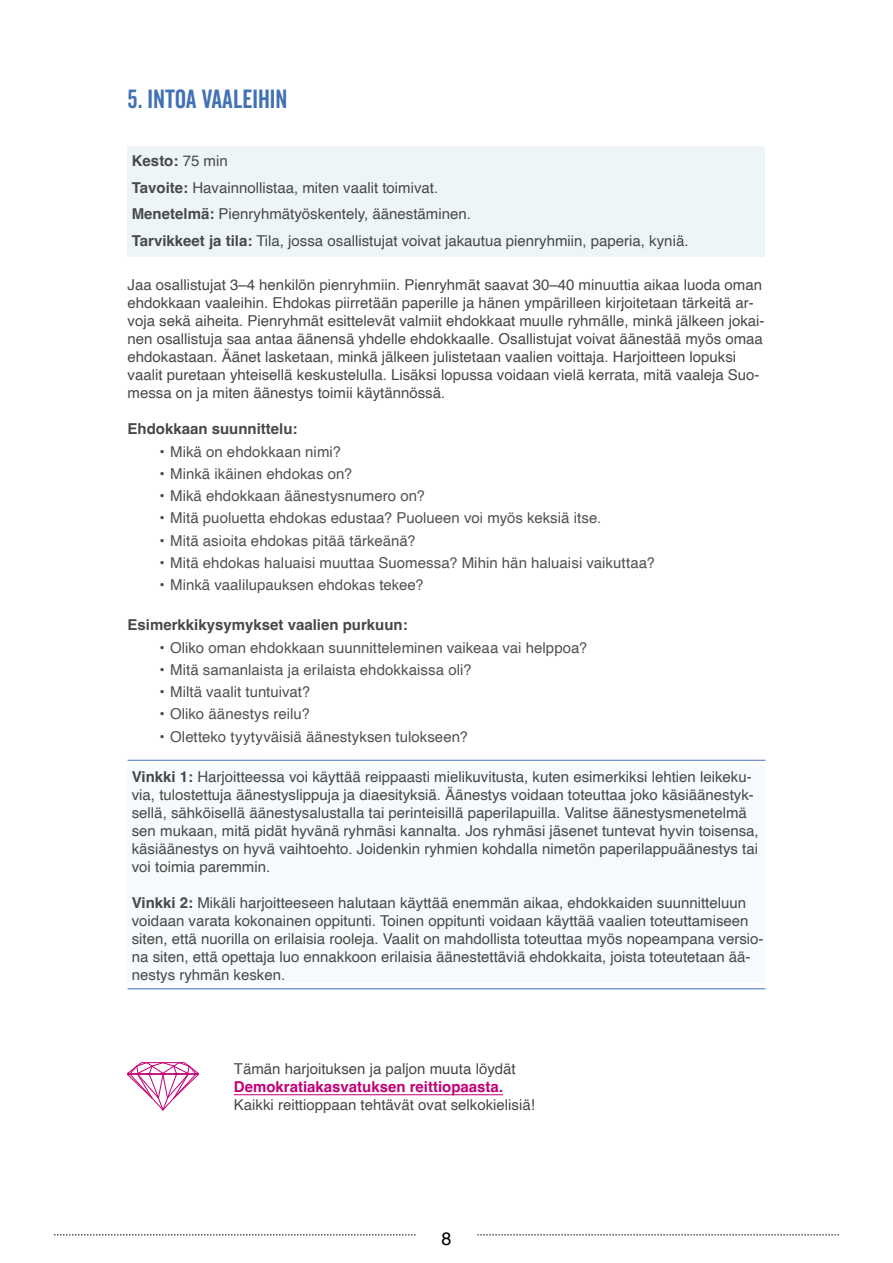
<style>
.page{position:relative;width:893px;height:1263px;background:#fff}
.page>*{position:absolute;margin:0;border:0;box-sizing:border-box;transform-origin:0 0}
.harjoitukset_pääotsi{font:25.5px "Veneer Clean";color:#4070b5}
.t1{font:18px "Helvetica";color:#000}
.vinkki{font:15px/18px "Helvetica";color:#484848}
.Leipä{font:15px/18px "Helvetica";color:#484848}
.Bullet_ei_taustaa{font:15px "Helvetica";letter-spacing:.005em;color:#525152}
.alun_speksit{font:15px "Helvetica";color:#484848}
.esimerkki_otsikko{font:700 15px "Helvetica";color:#484848}
.alun_speksit-2{font:700 15px "Helvetica";color:#484848}
.s1{font-weight:400}
.s2{font-weight:700}
.s3{color:#484848}
.s4{font-weight:700;color:#c10077}
</style>
<div class="page">
<svg style="left:54px;top:1234px;width:362px;height:1px"></svg>
<svg style="left:477px;top:1234px;width:362px;height:1px"></svg>
<div style="left:128px;top:146px;width:637px;height:31px;background:#edf5f8"></div>
<div style="left:128px;top:173px;width:637px;height:31px;background:#edf5f8"></div>
<div style="left:128px;top:200px;width:637px;height:30px;background:#edf5f8"></div>
<div style="left:128px;top:226px;width:637px;height:31px;background:#edf5f8"></div>
<div style="left:128px;top:766px;width:637px;height:108px;background:#f6fafc"></div>
<hr style="left:128px;top:760px;width:637px;height:1px;background:#4070b5">
<div style="left:128px;top:874px;width:637px;height:18px;background:#f6fafc"></div>
<div style="left:128px;top:892px;width:637px;height:90px;background:#f6fafc"></div>
<hr style="left:128px;top:988px;width:637px;height:1px;background:#4070b5">
<hr style="left:234px;top:1094px;width:269px;height:1px;background:#c10077">
<svg style="left:128px;top:1062px;width:70px;height:49px"></svg>
<h1 class="harjoitukset_pääotsi" style="left:128px;top:83px;width:161px">5. INTOA VAALEIHIN</h1>
<p class="alun_speksit-2" style="left:132px;top:152px;width:97px">Kesto: <span class="s1">75 min</span></p>
<p class="alun_speksit" style="left:132px;top:176px;width:308px"><span class="s2">Tavoite:</span> Havainnollistaa, miten vaalit toimivat.</p>
<p class="alun_speksit" style="left:132px;top:202px;width:341px"><span class="s2">Menetelmä:</span> Pienryhmätyöskentely, äänestäminen.</p>
<p class="alun_speksit" style="left:132px;top:229px;width:558px"><span class="s2">Tarvikkeet ja tila:</span> Tila, jossa osallistujat voivat jakautua pienryhmiin, paperia, kyniä.</p>
<p class="Leipä" style="left:128px;top:276px;width:638px">Jaa osallistujat 3–4 henkilön pienryhmiin. Pienryhmät saavat 30–40 minuuttia aikaa luoda oman ehdokkaan vaaleihin. Ehdokas piirretään paperille ja hänen ympärilleen kirjoitetaan tärkeitä ar&shy;voja sekä aiheita. Pienryhmät esittelevät valmiit ehdokkaat muulle ryhmälle, minkä jälkeen jokai&shy;nen osallistuja saa antaa äänensä yhdelle ehdokkaalle. Osallistujat voivat äänestää myös omaa ehdokastaan. Äänet lasketaan, minkä jälkeen julistetaan vaalien voittaja. Harjoitteen lopuksi vaalit puretaan yhteisellä keskustelulla. Lisäksi lopussa voidaan vielä kerrata, mitä vaaleja Suo&shy;messa on ja miten äänestys toimii käytännössä.</p>
<p class="esimerkki_otsikko" style="left:128px;top:420px;width:172px">Ehdokkaan suunnittelu:</p>
<p class="Bullet_ei_taustaa" style="left:159px;top:440px;width:183px"><span class="s3">•</span> Mikä on ehdokkaan nimi?</p>
<p class="Bullet_ei_taustaa" style="left:159px;top:462px;width:194px"><span class="s3">•</span> Minkä ikäinen ehdokas on?</p>
<p class="Bullet_ei_taustaa" style="left:159px;top:484px;width:267px"><span class="s3">•</span> Mikä ehdokkaan äänestysnumero on?</p>
<p class="Bullet_ei_taustaa" style="left:159px;top:506px;width:443px"><span class="s3">•</span> Mitä puoluetta ehdokas edustaa? Puolueen voi myös keksiä itse.</p>
<p class="Bullet_ei_taustaa" style="left:159px;top:529px;width:258px"><span class="s3">•</span> Mitä asioita ehdokas pitää tärkeänä?</p>
<p class="Bullet_ei_taustaa" style="left:159px;top:551px;width:497px"><span class="s3">•</span> Mitä ehdokas haluaisi muuttaa Suomessa? Mihin hän haluaisi vaikuttaa?</p>
<p class="Bullet_ei_taustaa" style="left:159px;top:573px;width:265px"><span class="s3">•</span> Minkä vaalilupauksen ehdokas tekee?</p>
<p class="esimerkki_otsikko" style="left:128px;top:616px;width:282px">Esimerkkikysymykset vaalien purkuun:</p>
<p class="Bullet_ei_taustaa" style="left:159px;top:636px;width:429px"><span class="s3">•</span> Oliko oman ehdokkaan suunnitteleminen vaikeaa vai helppoa?</p>
<p class="Bullet_ei_taustaa" style="left:159px;top:658px;width:314px"><span class="s3">•</span> Mitä samanlaista ja erilaista ehdokkaissa oli?</p>
<p class="Bullet_ei_taustaa" style="left:159px;top:680px;width:152px"><span class="s3">•</span> Miltä vaalit tuntuivat?</p>
<p class="Bullet_ei_taustaa" style="left:159px;top:702px;width:152px"><span class="s3">•</span> Oliko äänestys reilu?</p>
<p class="Bullet_ei_taustaa" style="left:159px;top:725px;width:310px"><span class="s3">•</span> Oletteko tyytyväisiä äänestyksen tulokseen?</p>
<p class="vinkki" style="left:132px;top:768px;width:628px"><span class="s2">Vinkki 1:</span> Harjoitteessa voi käyttää reippaasti mielikuvitusta, kuten esimerkiksi lehtien leikeku&shy;via, tulostettuja äänestyslippuja ja diaesityksiä. Äänestys voidaan toteuttaa joko käsiäänestyk&shy;sellä, sähköisellä äänestysalustalla tai perinteisillä paperilapuilla. Valitse äänestysmenetelmä sen mukaan, mitä pidät hyvänä ryhmäsi kannalta. Jos ryhmäsi jäsenet tuntevat hyvin toisensa, käsiäänestys on hyvä vaihtoehto. Joidenkin ryhmien kohdalla nimetön paperilappuäänestys tai voi toimia paremmin.</p>
<p class="vinkki" style="left:132px;top:894px;width:633px"><span class="s2">Vinkki 2:</span> Mikäli harjoitteeseen halutaan käyttää enemmän aikaa, ehdokkaiden suunnitteluun voidaan varata kokonainen oppitunti. Toinen oppitunti voidaan käyttää vaalien toteuttamiseen siten, että nuorilla on erilaisia rooleja. Vaalit on mahdollista toteuttaa myös nopeampana versio&shy;na siten, että opettaja luo ennakkoon erilaisia äänestettäviä ehdokkaita, joista toteutetaan ää&shy;nestys ryhmän kesken.</p>
<p class="Leipä" style="left:234px;top:1060px;width:283px">Tämän harjoituksen ja paljon muuta löydät<br><span class="s4">Demokratiakasvatuksen reittiopaasta.</span></p>
<p class="Leipä" style="left:234px;top:1096px;width:302px">Kaikki reittioppaan tehtävät ovat selkokielisiä!</p>
<p class="t1" style="left:441px;top:1224px;width:12px">8</p>
</div>
